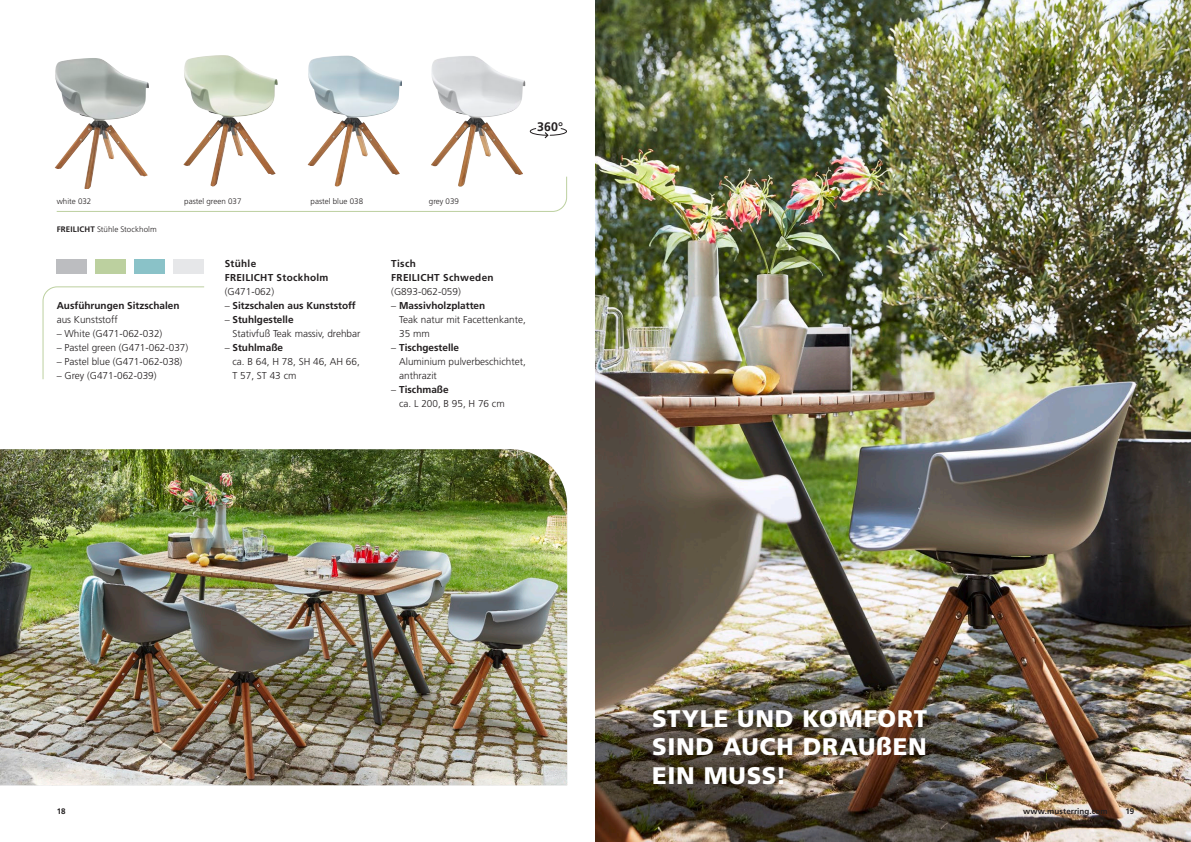
<style>
.page{position:relative;width:1191px;height:842px;background:#fff}
.page>*{position:absolute;margin:0;border:0;box-sizing:border-box;transform-origin:0 0}
.t1{font:900 24px/28.8px "Frutiger LT Std";letter-spacing:.03em;color:#fff;text-align:justify}
.t2{font:700 12.4px "Frutiger LT Std";color:#231f20}
.t3{font:300 10px/14px "Frutiger LT Std";color:#231f20}
.t4{font:700 10px "Frutiger LT Std";color:#231f20}
.t5{font:700 10px/14px "Frutiger LT Std";letter-spacing:.03em;color:#231f20}
.t6{font:300 8px "Frutiger LT Std";color:#231f20}
.t7{font:700 8px "Frutiger LT Std";letter-spacing:.01em;color:#231f20}
.s1{font-weight:700}
.s2{font-weight:300}
</style>
<div class="page">
<img style="left:0;top:449px;width:567px;height:336px">
<img style="left:431px;top:56px;width:94px;height:120px">
<img style="left:183px;top:55px;width:95px;height:121px">
<img style="left:307px;top:55px;width:95px;height:121px">
<img style="left:55px;top:58px;width:94px;height:118px">
<svg style="left:529px;top:128px;width:38px;height:11px"></svg>
<img style="left:595px;top:0;width:596px;height:842px">
<svg style="left:56px;top:176px;width:511px;height:36px"></svg>
<div style="left:135px;top:259px;width:30px;height:14px;background:#8ac2c8"></div>
<div style="left:174px;top:259px;width:30px;height:14px;background:#e6e7e9"></div>
<svg style="left:42px;top:286px;width:163px;height:94px"></svg>
<div style="left:96px;top:259px;width:30px;height:14px;background:#bcd09f"></div>
<div style="left:57px;top:259px;width:30px;height:14px;background:#bcbdc0"></div>
<p class="t2" style="left:537px;top:120px;width:27px">360°</p>
<p class="t6" style="left:57px;top:197px;width:36px">white 032</p>
<p class="t6" style="left:184px;top:197px;width:59px">pastel green 037</p>
<p class="t6" style="left:311px;top:197px;width:54px">pastel blue 038</p>
<p class="t6" style="left:429px;top:197px;width:32px">grey 039</p>
<p class="t6" style="left:57px;top:225px;width:101px"><span class="s1">FREILICHT</span> Stühle Stockholm</p>
<p class="t4" style="left:57px;top:300px;width:124px">Ausführungen Sitzschalen</p>
<p class="t3" style="left:57px;top:313px;width:62px">aus Kunststoff</p>
<p class="t3" style="left:57px;top:327px;width:107px">– White (G471-062-032)</p>
<p class="t3" style="left:57px;top:341px;width:133px">– Pastel green (G471-062-037)</p>
<p class="t3" style="left:57px;top:355px;width:127px">– Pastel blue (G471-062-038)</p>
<p class="t3" style="left:57px;top:369px;width:101px">– Grey (G471-062-039)</p>
<p class="t5" style="left:225px;top:257px;width:105px">Stühle<br>FREILICHT Stockholm</p>
<p class="t3" style="left:225px;top:285px;width:51px">(G471-062)</p>
<p class="t4" style="left:225px;top:300px;width:132px"><span class="s2">–</span> Sitzschalen aus Kunststoff</p>
<p class="t3" style="left:232px;top:313px;width:129px;text-indent:-8px">– <span class="s1">Stuhlgestelle<br></span>Stativfuß Teak massiv, drehbar</p>
<p class="t3" style="left:232px;top:341px;width:129px;text-indent:-8px">– <span class="s1">Stuhlmaße<br></span>ca. B 64, H 78, SH 46, AH 66,<br>T 57, ST 43 cm</p>
<p class="t5" style="left:391px;top:257px;width:104px">Tisch<br>FREILICHT Schweden</p>
<p class="t3" style="left:391px;top:285px;width:71px">(G893-062-059)</p>
<p class="t3" style="left:399px;top:299px;width:128px;text-indent:-8px">– <span class="s1">Massivholzplatten<br></span>Teak natur mit Facettenkante,<br>35 mm</p>
<p class="t3" style="left:399px;top:341px;width:128px;text-indent:-8px">– <span class="s1">Tischgestelle<br></span>Aluminium pulverbeschichtet, anthrazit</p>
<p class="t3" style="left:399px;top:383px;width:107px;text-indent:-8px">– <span class="s1">Tischmaße<br></span>ca. L 200, B 95, H 76 cm</p>
<h1 class="t1" style="left:652px;top:704px;width:276px">STYLE UND KOMFORT SIND AUCH DRAUßEN EIN MUSS!</h1>
<p class="t7" style="left:57px;top:806px;width:10px">18</p>
<p class="t7" style="left:1023px;top:806px;width:86px">www.musterring.com</p>
<p class="t7" style="left:1125px;top:806px;width:10px">19</p>
</div>
